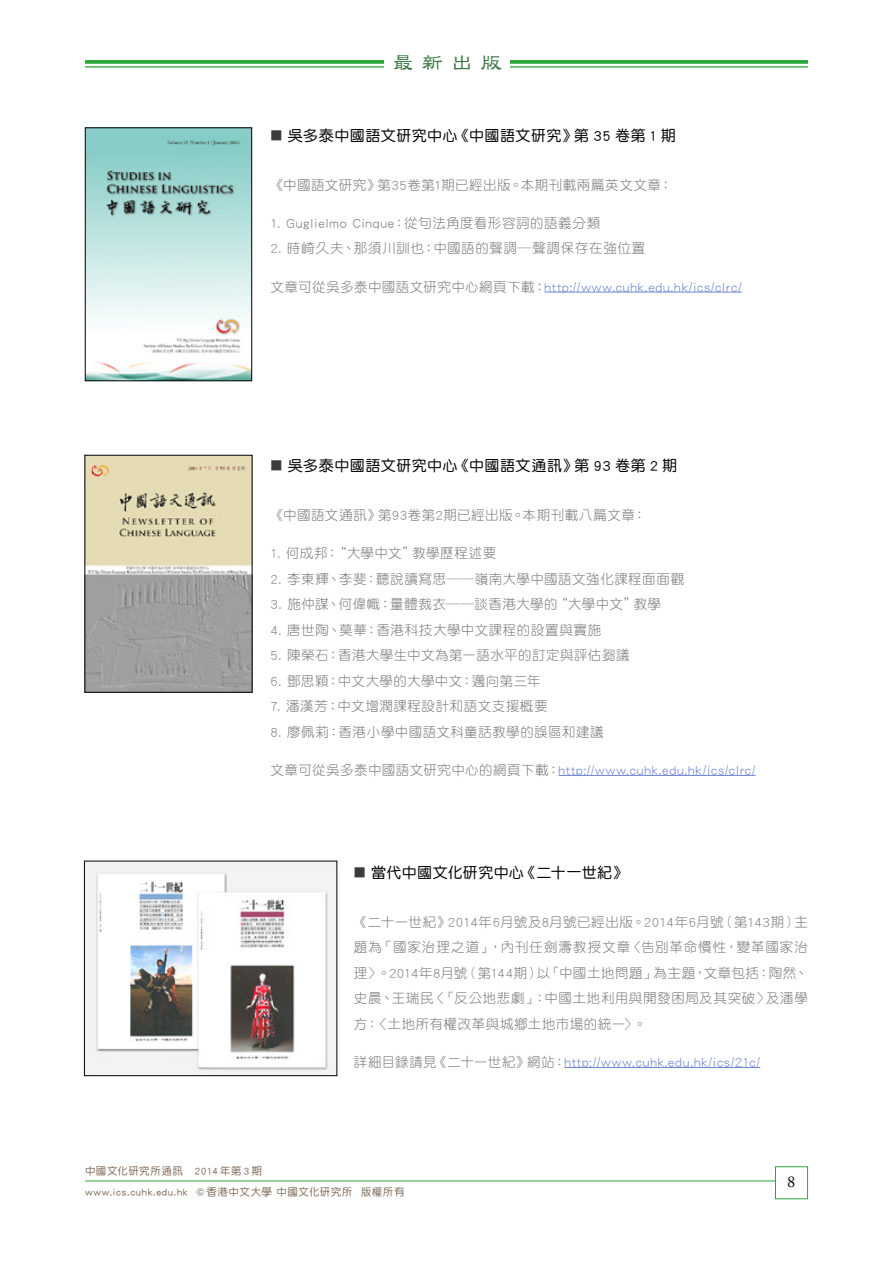
<style>
.page{position:relative;width:893px;height:1263px;background:#fff}
.page>*{position:absolute;margin:0;border:0;box-sizing:border-box;transform-origin:0 0}
.t1{font:21px "DF Li Shu W5 WINP BF";color:#397642}
.t2{font:16.5px "Adobe Garamond Pro";color:#000}
.t3{font:15px "DF Yuan Md HKP BF";letter-spacing:.035em;color:#000}
.t4{font:13.5px/25.5px "DF Yuan Lt HKP BF";letter-spacing:.04em;color:#7d7d7d;text-align:justify}
.t5{font:13.5px "DF Yuan Lt HKP BF";letter-spacing:.04em;color:#7085d2}
.t6{font:10.5px "DF Yuan Md HKP BF";letter-spacing:.05em;color:#816d5a}
.s1{font-family:"DF Kai Shu W7 HKP BF";font-size:12px;color:#3e3a39}
.s2{color:#7d7d7d}
</style>
<div class="page">
<div style="left:775px;top:1166px;width:33px;height:33px;background:#fff;border:1px solid #2aa738"></div>
<hr style="left:85px;top:1180px;width:690px;height:1px;background:#2aa738">
<svg style="left:85px;top:60px;width:723px;height:4px;background:#36ac44"></svg>
<hr style="left:85px;top:66px;width:723px;height:2px;background:#2aa738">
<div style="left:384px;top:52px;width:126px;height:23px;background:#fff"></div>
<hr style="left:545px;top:292px;width:197px;height:1px;background:#7085d2">
<hr style="left:559px;top:775px;width:197px;height:1px;background:#7085d2">
<hr style="left:564px;top:1067px;width:196px;height:1px;background:#7085d2">
<img style="left:87px;top:130px;width:163px;height:249px">
<div style="left:85px;top:128px;width:167px;height:253px;border:1px solid #000"></div>
<img style="left:87px;top:457px;width:163px;height:233px">
<img style="left:86px;top:863px;width:249px;height:211px">
<div style="left:84px;top:861px;width:253px;height:215px;border:1px solid #000"></div>
<h1 class="t1" style="left:392px;top:52px;width:111px">最新出版</h1>
<p class="t3" style="left:271px;top:128px;width:407px"><span class="s1">▓</span> 吳多泰中國語文研究中心《中國語文研究》第 35 卷第 1 期</p>
<p class="t4" style="left:271px;top:172px;width:404px">《中國語文研究》第35卷第1期已經出版。本期刊載兩篇英文文章：</p>
<p class="t4" style="left:271px;top:210px;width:331px">1. Guglielmo Cinque：從句法角度看形容詞的語義分類</p>
<p class="t4" style="left:271px;top:236px;width:376px">2. 時崎久夫、那須川訓也：中國語的聲調─聲調保存在強位置</p>
<p class="t5" style="left:271px;top:280px;width:473px"><span class="s2">文章可從吳多泰中國語文研究中心網頁下載：</span>http://www.cuhk.edu.hk/ics/clrc/</p>
<p class="t3" style="left:271px;top:458px;width:408px"><span class="s1">▓</span> 吳多泰中國語文研究中心《中國語文通訊》第 93 卷第 2 期</p>
<p class="t4" style="left:271px;top:502px;width:377px">《中國語文通訊》第93卷第2期已經出版。本期刊載八篇文章：</p>
<p class="t4" style="left:271px;top:540px;width:227px">1. 何成邦：“大學中文”教學歷程述要</p>
<p class="t4" style="left:271px;top:566px;width:415px">2. 李東輝、李斐：聽說讀寫思──嶺南大學中國語文強化課程面面觀</p>
<p class="t4" style="left:271px;top:591px;width:392px">3. 施仲謀、何偉幟：量體裁衣──談香港大學的“大學中文”教學</p>
<p class="t4" style="left:271px;top:617px;width:332px">4. 唐世陶、莫華：香港科技大學中文課程的設置與實施</p>
<p class="t4" style="left:271px;top:642px;width:361px">5. 陳榮石：香港大學生中文為第一語水平的訂定與評估芻議</p>
<p class="t4" style="left:271px;top:668px;width:272px">6. 鄧思穎：中文大學的大學中文：邁向第三年</p>
<p class="t4" style="left:271px;top:693px;width:279px">7. 潘漢芳：中文增潤課程設計和語文支援概要</p>
<p class="t4" style="left:271px;top:719px;width:335px">8. 廖佩莉：香港小學中國語文科童話教學的誤區和建議</p>
<p class="t5" style="left:271px;top:763px;width:487px"><span class="s2">文章可從吳多泰中國語文研究中心的網頁下載：</span>http://www.cuhk.edu.hk/ics/clrc/</p>
<p class="t3" style="left:354px;top:865px;width:275px"><span class="s1">▓</span> 當代中國文化研究中心《二十一世紀》</p>
<p class="t4" style="left:354px;top:909px;width:455px">《二十一世紀》2014年6月號及8月號已經出版。2014年6月號（第143期）主題為「國家治理之道」，內刊任劍濤教授文章〈告別革命慣性，變革國家治理〉。2014年8月號（第144期）以「中國土地問題」為主題，文章包括：陶然、史晨、王瑞民〈「反公地悲劇」：中國土地利用與開發困局及其突破〉及潘學方：〈土地所有權改革與城鄉土地市場的統一〉。</p>
<p class="t5" style="left:354px;top:1055px;width:408px"><span class="s2">詳細目錄請見《二十一世紀》網站：</span>http://www.cuhk.edu.hk/ics/21c/</p>
<p class="t6" style="left:85px;top:1166px;width:178px">中國文化研究所通訊　2014 年第 3 期</p>
<p class="t6" style="left:85px;top:1187px;width:321px">www.ics.cuhk.edu.hk © 香港中文大學 中國文化研究所 版權所有</p>
<p class="t2" style="left:787px;top:1172px;width:10px">8</p>
</div>
